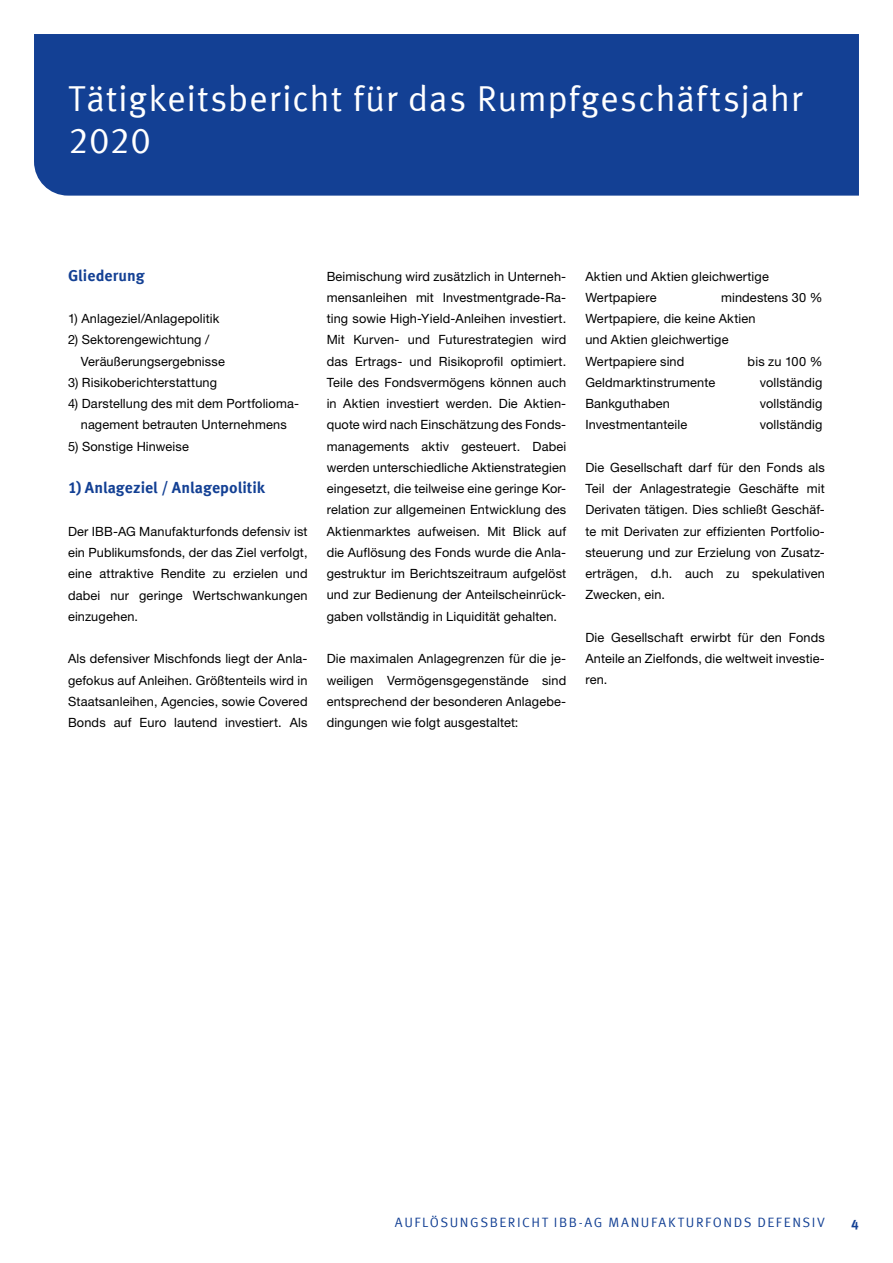
<style>
.page{position:relative;width:893px;height:1263px;background:#fff}
.page>*{position:absolute;margin:0;border:0;box-sizing:border-box;transform-origin:0 0}
.t1{font:36px/42.5px "Meta Offc Pro Norm";letter-spacing:.015em;color:#fff}
.t2{font:700 15.75px "Meta Offc Pro";letter-spacing:.005em;color:#134094}
.t3{font:13.5px "Meta Offc Pro Norm";letter-spacing:.115em;color:#134094}
.t4{font:700 13.5px "Meta Offc Pro";color:#134094}
.t5{font:12.75px/21.3px "Helvetica Neue LTW1 G";letter-spacing:.01em;color:#000;text-align:justify}
</style>
<div class="page">
<div style="left:34px;top:34px;width:825px;height:162px;background:#134094"></div>
<h1 class="t1" style="left:68px;top:75px;width:736px">Tätigkeitsbericht für das Rumpfgeschäftsjahr<br>2020</h1>
<p class="t2" style="left:68px;top:263px;width:78px">Gliederung</p>
<p class="t5" style="left:68px;top:308px;width:153px">1) Anlageziel/Anlagepolitik</p>
<p class="t5" style="left:81px;top:329px;width:146px;text-indent:-13px">2) Sektorengewichtung /<br>Veräußerungsergebnisse</p>
<p class="t5" style="left:68px;top:372px;width:151px">3) Risikoberichterstattung</p>
<p class="t5" style="left:68px;top:393px;width:233px;text-align:center">4) Darstellung des mit dem Portfolioma&shy;nagement betrauten Unternehmens</p>
<p class="t5" style="left:68px;top:435px;width:122px">5) Sonstige Hinweise</p>
<p class="t2" style="left:68px;top:475px;width:199px">1) Anlageziel / Anlagepolitik</p>
<p class="t5" style="left:68px;top:520px;width:241px">Der IBB-AG Manufakturfonds defensiv ist ein Publikumsfonds, der das Ziel verfolgt, eine attraktive Rendite zu erzielen und dabei nur geringe Wertschwankungen einzugehen.</p>
<p class="t5" style="left:68px;top:648px;width:241px">Als defensiver Mischfonds liegt der Anla&shy;gefokus auf Anleihen. Größtenteils wird in Staatsanleihen, Agencies, sowie Covered Bonds auf Euro lautend investiert. Als</p>
<p class="t5" style="left:327px;top:265px;width:241px">Beimischung wird zusätzlich in Unterneh&shy;mensanleihen mit Investmentgrade-Ra&shy;ting sowie High-Yield-Anleihen investiert.<br>Mit Kurven- und Futurestrategien wird das Ertrags- und Risikoprofil optimiert.<br>Teile des Fondsvermögens können auch in Aktien investiert werden. Die Aktien&shy;quote wird nach Einschätzung des Fonds&shy;managements aktiv gesteuert. Dabei werden unterschiedliche Aktienstrategien eingesetzt, die teilweise eine geringe Kor&shy;relation zur allgemeinen Entwicklung des Aktienmarktes aufweisen. Mit Blick auf die Auflösung des Fonds wurde die Anla&shy;gestruktur im Berichtszeitraum aufgelöst und zur Bedienung der Anteilscheinrück&shy;gaben vollständig in Liquidität gehalten.</p>
<p class="t5" style="left:327px;top:648px;width:241px">Die maximalen Anlagegrenzen für die je&shy;weiligen Vermögensgegenstände sind entsprechend der besonderen Anlagebe&shy;dingungen wie folgt ausgestaltet:</p>
<p class="t5" style="left:585px;top:265px;width:185px">Aktien und Aktien gleichwertige<br>Wertpapiere</p>
<p class="t5" style="left:585px;top:286px;width:239px;text-align:left;text-indent:136px">mindestens 30 %<br>Wertpapiere, die keine Aktien<br>und Aktien gleichwertige<br>Wertpapiere sind</p>
<p class="t5" style="left:748px;top:350px;width:76px">bis zu 100 %</p>
<p class="t5" style="left:585px;top:371px;width:131px">Geldmarktinstrumente</p>
<p class="t5" style="left:760px;top:371px;width:64px">vollständig</p>
<p class="t5" style="left:585px;top:393px;width:86px">Bankguthaben</p>
<p class="t5" style="left:760px;top:393px;width:64px">vollständig</p>
<p class="t5" style="left:585px;top:414px;width:103px">Investmentanteile</p>
<p class="t5" style="left:760px;top:414px;width:64px">vollständig</p>
<p class="t5" style="left:585px;top:457px;width:241px">Die Gesellschaft darf für den Fonds als Teil der Anlagestrategie Geschäfte mit Derivaten tätigen. Dies schließt Geschäf&shy;te mit Derivaten zur effizienten Portfolio&shy;steuerung und zur Erzielung von Zusatz&shy;erträgen, d.h. auch zu spekulativen Zwecken, ein.</p>
<p class="t5" style="left:585px;top:627px;width:241px">Die Gesellschaft erwirbt für den Fonds Anteile an Zielfonds, die weltweit investie&shy;ren.</p>
<p class="t3" style="left:395px;top:1211px;width:237px">AUFLÖSUNGSBERICHT IBB-AG Manufakturfonds</p>
<p class="t3" style="left:757px;top:1211px;width:9px">defensi</p>
<p class="t3" style="left:817px;top:1211px;width:9px">v</p>
<p class="t4" style="left:851px;top:1214px;width:9px">4</p>
</div>
